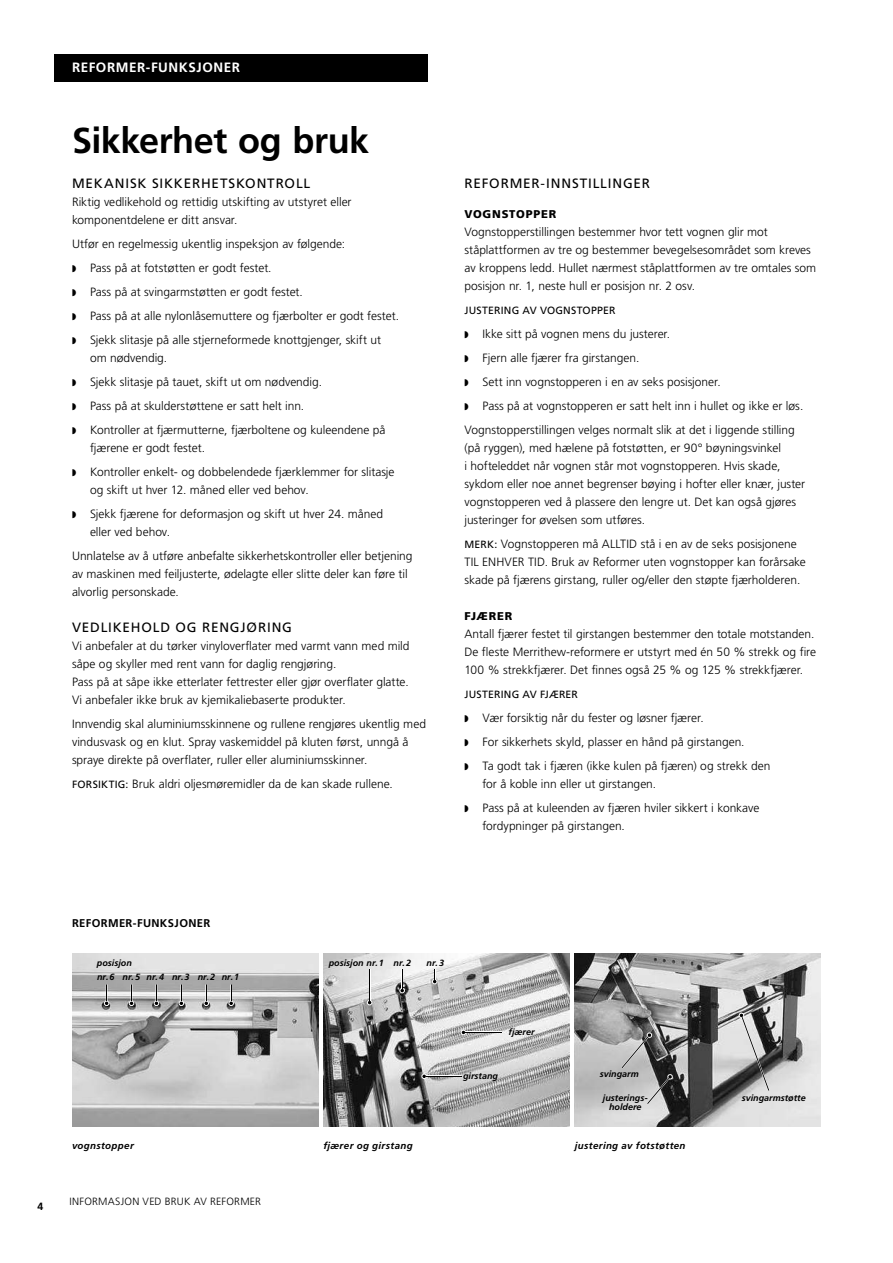
<style>
.page{position:relative;width:893px;height:1263px;background:#fff}
.page>*{position:absolute;margin:0;border:0;box-sizing:border-box;transform-origin:0 0}
.t1{font:700 36px "Frutiger LT Std";letter-spacing:-.015em;color:#000}
.t2{font:13.5px "Frutiger LT Std";letter-spacing:.06em;color:#000}
.t3{font:700 13.5px "Frutiger LT Std";letter-spacing:.04em;color:#fff}
.t4{font:300 12px/18px "Frutiger LT Std";letter-spacing:-.005em;color:#000}
.t5{font:700 11.25px "Frutiger LT Std";letter-spacing:.03em;color:#000}
.t6{font:900 11.25px "Frutiger LT Std";letter-spacing:.07em;color:#000}
.t7{font:10.5px "Frutiger LT Std";letter-spacing:.02em;color:#000}
.t8{font:300 10.5px "Frutiger LT Std";letter-spacing:.025em;color:#000}
.t9{font:700 10.5px "Frutiger LT Std";color:#000}
.t10{font:italic 700 9.75px "Frutiger LT Std";letter-spacing:.035em;color:#000}
.t11{font:italic 700 9px/9px "Frutiger LT Std";color:#000;text-align:center}
.s1{font-weight:400;font-size:10.5px}
</style>
<div class="page">
<img style="left:575px;top:953px;width:246px;height:173px">
<svg style="left:739px;top:1012px;width:33px;height:80px;background:#8a8a8a"></svg>
<svg style="left:619px;top:1033px;width:54px;height:73px;background:#939393"></svg>
<div style="left:54px;top:54px;width:374px;height:27px;background:#000"></div>
<img style="left:72px;top:953px;width:246px;height:173px">
<img style="left:323px;top:953px;width:246px;height:173px">
<hr style="left:466px;top:1031px;width:36px;height:2px;background:#fff">
<svg style="left:461px;top:1030px;width:5px;height:5px"></svg>
<hr style="left:465px;top:1032px;width:37px;height:1px;background:#000">
<hr style="left:426px;top:1075px;width:35px;height:2px;background:#fff">
<svg style="left:422px;top:1074px;width:5px;height:5px"></svg>
<hr style="left:426px;top:1076px;width:35px;height:1px;background:#000">
<svg style="left:400px;top:969px;width:5px;height:24px"></svg>
<svg style="left:367px;top:1000px;width:5px;height:5px"></svg>
<hr style="left:369px;top:969px;width:1px;height:32px;background:#000">
<svg style="left:432px;top:969px;width:5px;height:15px"></svg>
<svg style="left:104px;top:984px;width:5px;height:22px"></svg>
<svg style="left:129px;top:984px;width:5px;height:22px"></svg>
<svg style="left:154px;top:984px;width:5px;height:22px"></svg>
<svg style="left:179px;top:984px;width:5px;height:22px"></svg>
<svg style="left:204px;top:984px;width:5px;height:22px"></svg>
<svg style="left:229px;top:984px;width:5px;height:22px"></svg>
<p class="t3" style="left:72px;top:60px;width:170px">REFORMER-FUNKSJONER</p>
<h1 class="t1" style="left:72px;top:119px;width:299px">Sikkerhet og bruk</h1>
<p class="t2" style="left:72px;top:175px;width:240px">MEKANISK SIKKERHETSKONTROLL</p>
<p class="t4" style="left:72px;top:193px;width:281px">Riktig vedlikehold og rettidig utskifting av utstyret eller komponentdelene er ditt ansvar.</p>
<p class="t4" style="left:90px;top:232px;width:311px;line-height:24px;text-indent:-18px">Utfør en regelmessig ukentlig inspeksjon av følgende:<br>Pass på at fotstøtten er godt festet.<br>Pass på at svingarmstøtten er godt festet.<br>Pass på at alle nylonlåsemuttere og fjærbolter er godt festet.<br>Sjekk slitasje på alle stjerneformede knottgjenger, skift ut</p>
<p class="t4" style="left:90px;top:346px;width:297px;line-height:24px">om nødvendig.<br>Sjekk slitasje på tauet, skift ut om nødvendig.<br>Pass på at skulderstøttene er satt helt inn.<br>Kontroller at fjærmutterne, fjærboltene og kuleendene på</p>
<p class="t4" style="left:90px;top:436px;width:306px;line-height:24px">fjærene er godt festet.<br>Kontroller enkelt- og dobbelendede fjærklemmer for slitasje</p>
<p class="t4" style="left:90px;top:478px;width:295px;line-height:24px">og skift ut hver 12. måned eller ved behov.<br>Sjekk fjærene for deformasjon og skift ut hver 24. måned</p>
<p class="t4" style="left:72px;top:520px;width:342px;line-height:24px;text-indent:18px">eller ved behov.<br>Unnlatelse av å utføre anbefalte sikkerhetskontroller eller betjening</p>
<p class="t4" style="left:72px;top:565px;width:337px">av maskinen med feiljusterte, ødelagte eller slitte deler kan føre til alvorlig personskade.</p>
<p class="t2" style="left:72px;top:619px;width:221px">VEDLIKEHOLD OG RENGJØRING</p>
<p class="t4" style="left:72px;top:637px;width:339px">Vi anbefaler at du tørker vinyloverflater med varmt vann med mild såpe og skyller med rent vann for daglig rengjøring.<br>Pass på at såpe ikke etterlater fettrester eller gjør overflater glatte.<br>Vi anbefaler ikke bruk av kjemikaliebaserte produkter.</p>
<p class="t4" style="left:72px;top:715px;width:356px">Innvendig skal aluminiumsskinnene og rullene rengjøres ukentlig med vindusvask og en klut. Spray vaskemiddel på kluten først, unngå å spraye direkte på overflater, ruller eller aluminiumsskinner.</p>
<p class="t4" style="left:72px;top:775px;width:322px"><span class="s1">FORSIKTIG:</span> Bruk aldri oljesmøremidler da de kan skade rullene.</p>
<p class="t2" style="left:464px;top:175px;width:187px">REFORMER-INNSTILLINGER</p>
<p class="t6" style="left:464px;top:207px;width:93px">VOGNSTOPPER</p>
<p class="t4" style="left:464px;top:223px;width:353px">Vognstopperstillingen bestemmer hvor tett vognen glir mot ståplattformen av tre og bestemmer bevegelsesområdet som kreves av kroppens ledd. Hullet nærmest ståplattformen av tre omtales som posisjon nr. 1, neste hull er posisjon nr. 2 osv.</p>
<p class="t7" style="left:464px;top:304px;width:152px">JUSTERING AV VOGNSTOPPER</p>
<p class="t4" style="left:482px;top:325px;width:189px">Ikke sitt på vognen mens du justerer.</p>
<p class="t4" style="left:482px;top:349px;width:158px">Fjern alle fjærer fra girstangen.</p>
<p class="t4" style="left:482px;top:373px;width:240px">Sett inn vognstopperen i en av seks posisjoner.</p>
<p class="t4" style="left:482px;top:397px;width:322px">Pass på at vognstopperen er satt helt inn i hullet og ikke er løs.</p>
<p class="t4" style="left:464px;top:421px;width:332px">Vognstopperstillingen velges normalt slik at det i liggende stilling</p>
<p class="t4" style="left:464px;top:439px;width:342px">(på ryggen), med hælene på fotstøtten, er 90° bøyningsvinkel<br>i hofteleddet når vognen står mot vognstopperen. Hvis skade, sykdom eller noe annet begrenser bøying i hofter eller knær, juster vognstopperen ved å plassere den lengre ut. Det kan også gjøres justeringer for øvelsen som utføres.</p>
<p class="t4" style="left:464px;top:535px;width:343px"><span class="s1">MERK:</span> Vognstopperen må ALLTID stå i en av de seks posisjonene<br>TIL ENHVER TID. Bruk av Reformer uten vognstopper kan forårsake skade på fjærens girstang, ruller og/eller den støpte fjærholderen.</p>
<p class="t6" style="left:464px;top:609px;width:49px">FJÆRER</p>
<p class="t4" style="left:464px;top:625px;width:353px">Antall fjærer festet til girstangen bestemmer den totale motstanden.<br>De fleste Merrithew-reformere er utstyrt med én 50 % strekk og fire<br>100 % strekkfjærer. Det finnes også 25 % og 125 % strekkfjærer.</p>
<p class="t7" style="left:464px;top:688px;width:115px">JUSTERING AV FJÆRER</p>
<p class="t4" style="left:482px;top:706px;width:289px;line-height:24px">Vær forsiktig når du fester og løsner fjærer.<br>For sikkerhets skyld, plasser en hånd på girstangen.<br>Ta godt tak i fjæren (ikke kulen på fjæren) og strekk den</p>
<p class="t4" style="left:482px;top:772px;width:278px;line-height:24px">for å koble inn eller ut girstangen.<br>Pass på at kuleenden av fjæren hviler sikkert i konkave</p>
<p class="t4" style="left:482px;top:817px;width:144px">fordypninger på girstangen.</p>
<p class="t9" style="left:38px;top:1200px;width:7px">4</p>
<p class="t5" style="left:72px;top:916px;width:140px">REFORMER-FUNKSJONER</p>
<p class="t11" style="left:97px;top:959px;width:36px">posisjon</p>
<p class="t11" style="left:329px;top:959px;width:84px">posisjon nr. 1 nr. 2</p>
<p class="t11" style="left:427px;top:959px;width:19px">nr. 3</p>
<p class="t11" style="left:97px;top:972px;width:143px">nr.6 nr.5 nr.4 nr.3 nr.2 nr.1</p>
<p class="t11" style="left:509px;top:1027px;width:28px">fjærer</p>
<p class="t11" style="left:463px;top:1071px;width:37px">girstang</p>
<p class="t11" style="left:600px;top:1069px;width:41px">svingarm</p>
<p class="t11" style="left:603px;top:1093px;width:47px">justerings&shy;holdere</p>
<p class="t10" style="left:72px;top:1140px;width:63px">vognstopper</p>
<p class="t10" style="left:323px;top:1140px;width:91px">fjærer og girstang</p>
<p class="t10" style="left:575px;top:1140px;width:112px">justering av fotstøtten</p>
<p class="t8" style="left:69px;top:1196px;width:193px">INFORMASJON VED BRUK AV REFORMER</p>
<p class="t11" style="left:742px;top:1093px;width:66px">svingarmstøtte</p>
</div>
